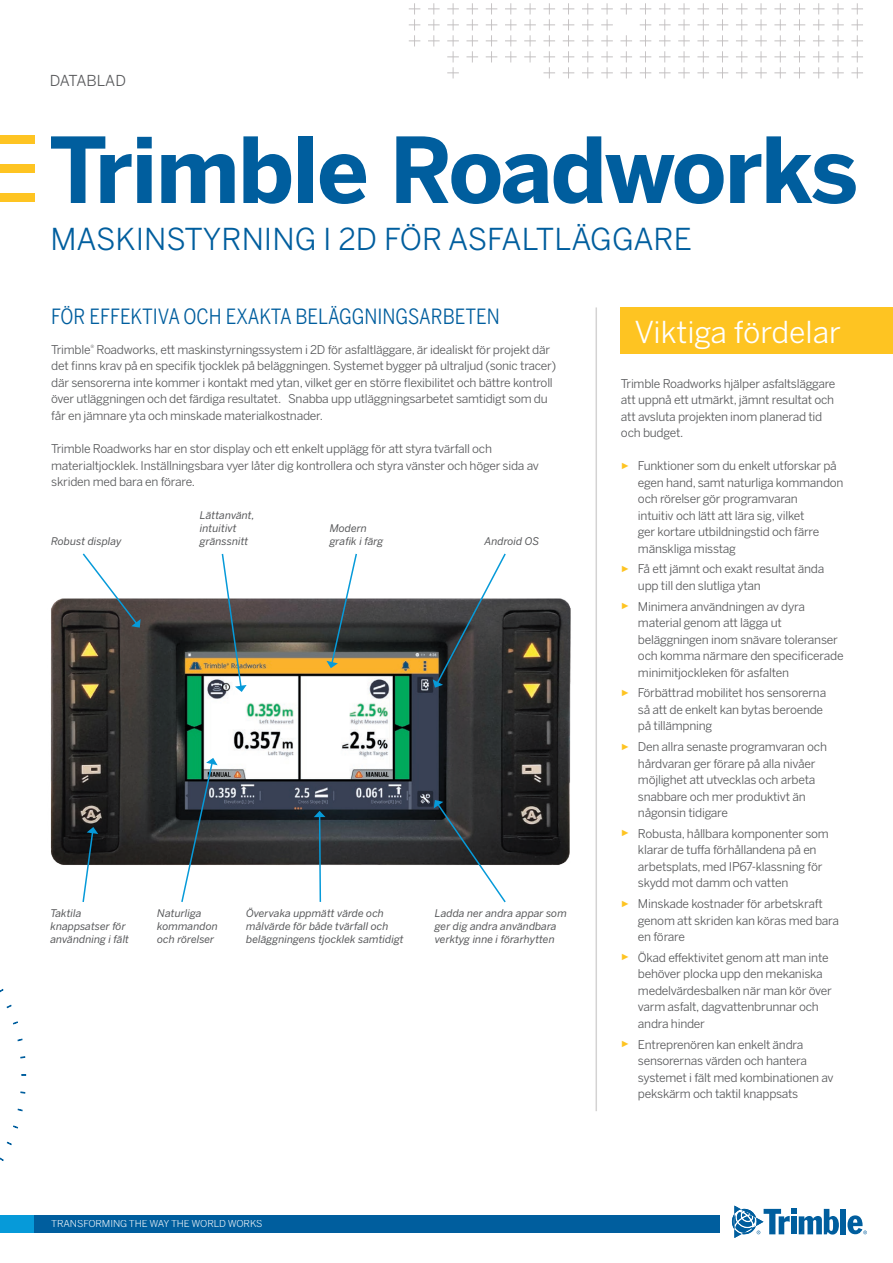
<style>
.page{position:relative;width:893px;height:1263px;background:#fff}
.page>*{position:absolute;margin:0;border:0;box-sizing:border-box;transform-origin:0 0}
.t1{font:700 90px "Benton Sans";letter-spacing:-.02em;color:#005e9e}
.t2{font:30px "Benton Sans";color:#005e9e}
.t3{font:30px "Benton Sans";color:#fff}
.t4{font:21px "Benton Sans Condensed";color:#005e9e}
.t5{font:15px "Benton Sans";color:#57585a}
.t6{font:12px/16.5px "Benton Sans";letter-spacing:-.02em;color:#57585a}
.t7{font:italic 10.5px/12.6px "Benton Sans";color:#57585a}
.t8{font:9.75px "Benton Sans";letter-spacing:-.01em;color:#fff}
.s1{font-family:"Arial";font-size:9px;color:#fec422}
</style>
<div class="page">
<div style="left:0;top:135px;width:34px;height:8px;background:#fec422"></div>
<div style="left:0;top:164px;width:34px;height:9px;background:#fec422"></div>
<div style="left:0;top:194px;width:34px;height:8px;background:#fec422"></div>
<div style="left:621px;top:307px;width:272px;height:47px;background:#fec422"></div>
<hr style="left:595px;top:307px;width:2px;height:804px;background:#d4d3d3">
<svg style="left:409px;top:3px;width:454px;height:75px"></svg>
<svg style="left:20px;top:1091px;width:5px;height:3px"></svg>
<svg style="left:17px;top:1108px;width:6px;height:3px"></svg>
<svg style="left:13px;top:1125px;width:5px;height:4px"></svg>
<svg style="left:7px;top:1141px;width:5px;height:4px"></svg>
<svg style="left:6px;top:1004px;width:6px;height:4px"></svg>
<svg style="left:13px;top:1021px;width:5px;height:4px"></svg>
<svg style="left:17px;top:1038px;width:6px;height:3px"></svg>
<svg style="left:20px;top:1056px;width:5px;height:3px"></svg>
<div style="left:840px;top:1209px;width:6px;height:25px;background:#005e9e"></div>
<svg style="left:732px;top:1205px;width:107px;height:33px"></svg>
<svg style="left:847px;top:1215px;width:20px;height:19px"></svg>
<div style="left:0;top:1215px;width:717px;height:17px;background:#069ad9"></div>
<div style="left:34px;top:1215px;width:685px;height:17px;background:#005e9e"></div>
<img style="left:50px;top:598px;width:521px;height:267px">
<svg style="left:81px;top:553px;width:60px;height:75px"></svg>
<svg style="left:81px;top:827px;width:17px;height:75px"></svg>
<svg style="left:221px;top:553px;width:26px;height:139px"></svg>
<svg style="left:180px;top:758px;width:38px;height:144px"></svg>
<svg style="left:326px;top:553px;width:32px;height:115px"></svg>
<svg style="left:314px;top:811px;width:11px;height:91px"></svg>
<svg style="left:433px;top:553px;width:74px;height:135px"></svg>
<svg style="left:434px;top:800px;width:73px;height:103px"></svg>
<p class="t5" style="left:50px;top:70px;width:78px">DATABLAD</p>
<h1 class="t1" style="left:49px;top:104px;width:811px">Trimble Roadworks</h1>
<h2 class="t2" style="left:50px;top:218px;width:643px">MASKINSTYRNING I 2D FÖR ASFALTLÄGGARE</h2>
<h3 class="t4" style="left:51px;top:301px;width:450px">FÖR EFFEKTIVA OCH EXAKTA BELÄGGNINGSARBETEN</h3>
<p class="t6" style="left:51px;top:341px;width:506px">Trimble<sup>®</sup> Roadworks, ett maskinstyrningssystem i 2D för asfaltläggare, är idealiskt för projekt där det finns krav på en specifik tjocklek på beläggningen. Systemet bygger på ultraljud (sonic tracer) där sensorerna inte kommer i kontakt med ytan, vilket ger en större flexibilitet och bättre kontroll över utläggningen och det färdiga resultatet. Snabba upp utläggningsarbetet samtidigt som du får en jämnare yta och minskade materialkostnader.</p>
<p class="t6" style="left:51px;top:440px;width:489px">Trimble Roadworks har en stor display och ett enkelt upplägg för att styra tvärfall och materialtjocklek. Inställningsbara vyer låter dig kontrollera och styra vänster och höger sida av skriden med bara en förare.</p>
<p class="t7" style="left:200px;top:509px;width:56px">Lättanvänt, intuitivt</p>
<p class="t7" style="left:51px;top:534px;width:72px">Robust display</p>
<p class="t7" style="left:200px;top:534px;width:50px">gränssnitt</p>
<p class="t7" style="left:330px;top:521px;width:55px">Modern grafik i färg</p>
<p class="t7" style="left:484px;top:534px;width:56px">Android OS</p>
<p class="t7" style="left:50px;top:907px;width:80px">Taktila knappsatser för användning i fält</p>
<p class="t7" style="left:246px;top:907px;width:159px">Övervaka uppmätt värde och målvärde för både tvärfall och beläggningens tjocklek samtidigt</p>
<p class="t7" style="left:157px;top:907px;width:62px">Naturliga kommandon och rörelser</p>
<p class="t7" style="left:435px;top:907px;width:133px">Ladda ner andra appar som ger dig andra användbara verktyg inne i förarhytten</p>
<p class="t8" style="left:51px;top:1217px;width:213px">TRANSFORMING THE WAY THE WORLD WORKS</p>
<h2 class="t3" style="left:634px;top:310px;width:208px">Viktiga fördelar</h2>
<p class="t6" style="left:621px;top:374px;width:216px">Trimble Roadworks hjälper asfaltsläggare att uppnå ett utmärkt, jämnt resultat och att avsluta projekten inom planerad tid och budget.</p>
<p class="t6" style="left:638px;top:457px;width:207px;text-indent:-17px"><span class="s1">►</span> Funktioner som du enkelt utforskar på egen hand, samt naturliga kommandon och rörelser gör programvaran<br>intuitiv och lätt att lära sig, vilket<br>ger kortare utbildningstid och färre mänskliga misstag</p>
<p class="t6" style="left:638px;top:560px;width:188px;text-indent:-17px"><span class="s1">►</span> Få ett jämnt och exakt resultat ända upp till den slutliga ytan</p>
<p class="t6" style="left:638px;top:597px;width:207px;text-indent:-17px"><span class="s1">►</span> Minimera användningen av dyra material genom att lägga ut beläggningen inom snävare toleranser och komma närmare den specificerade minimitjockleken för asfalten</p>
<p class="t6" style="left:638px;top:684px;width:190px;text-indent:-17px"><span class="s1">►</span> Förbättrad mobilitet hos sensorerna så att de enkelt kan bytas beroende på tillämpning</p>
<p class="t6" style="left:638px;top:738px;width:190px;text-indent:-17px"><span class="s1">►</span> Den allra senaste programvaran och hårdvaran ger förare på alla nivåer möjlighet att utvecklas och arbeta snabbare och mer produktivt än någonsin tidigare</p>
<p class="t6" style="left:638px;top:825px;width:192px;text-indent:-17px"><span class="s1">►</span> Robusta, hållbara komponenter som klarar de tuffa förhållandena på en arbetsplats, med IP67-klassning för skydd mot damm och vatten</p>
<p class="t6" style="left:638px;top:895px;width:203px;text-indent:-17px"><span class="s1">►</span> Minskade kostnader för arbetskraft genom att skriden kan köras med bara en förare</p>
<p class="t6" style="left:638px;top:949px;width:195px;text-indent:-17px"><span class="s1">►</span> Ökad effektivitet genom att man inte behöver plocka upp den mekaniska medelvärdesbalken när man kör över varm asfalt, dagvattenbrunnar och andra hinder</p>
<p class="t6" style="left:638px;top:1035px;width:197px;text-indent:-17px"><span class="s1">►</span> Entreprenören kan enkelt ändra sensorernas värden och hantera systemet i fält med kombinationen av pekskärm och taktil knappsats</p>
</div>
